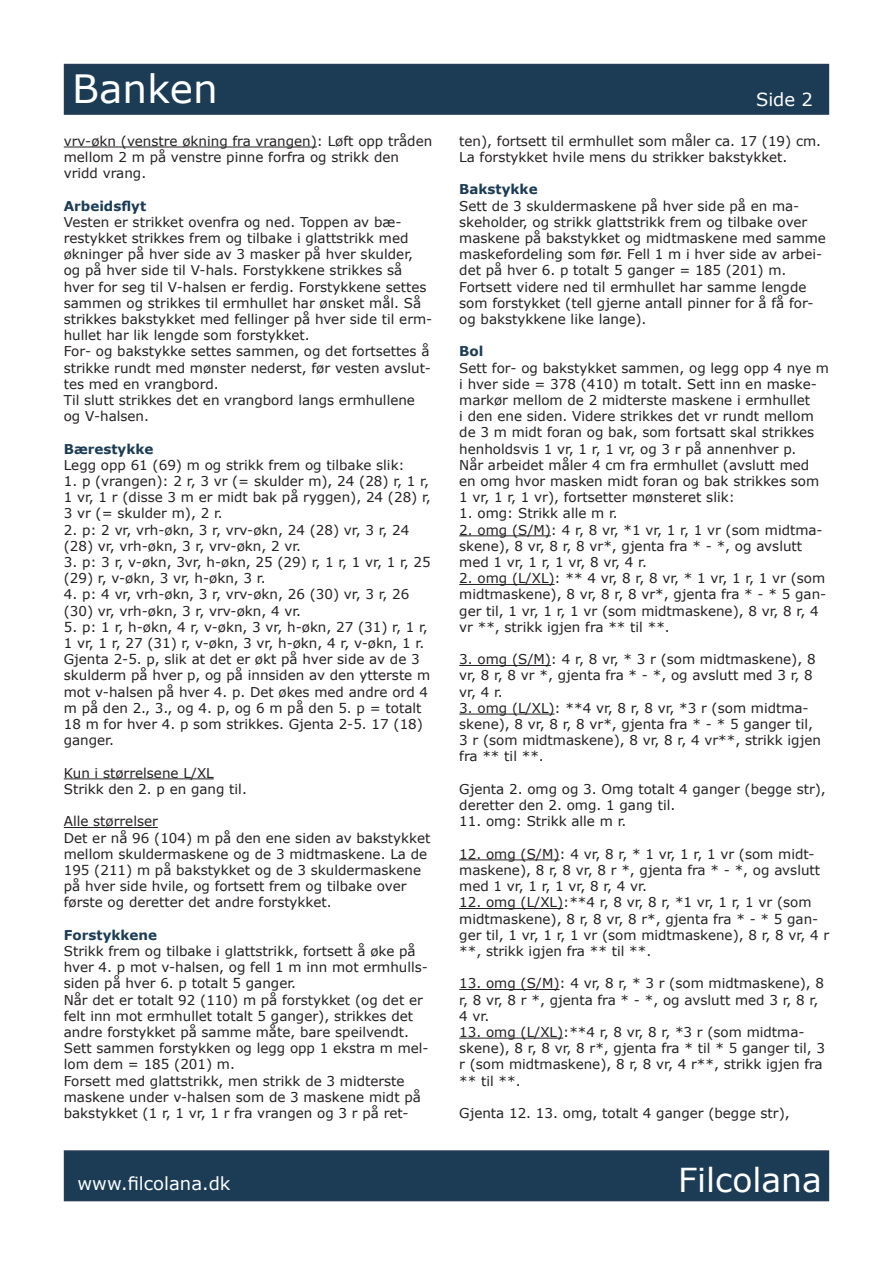
<style>
.page{position:relative;width:893px;height:1263px;background:#fff}
.page>*{position:absolute;margin:0;border:0;box-sizing:border-box;transform-origin:0 0}
.t1{font:39px "Verdana";color:#fff}
.t2{font:33px "Verdana";color:#fff}
.t3{font:18px "Verdana";color:#fff}
.krop{font:13.5px/16.2px "Verdana";color:#231f20}
.krop-2{font:700 13.5px "Verdana";color:#1b3c54}
</style>
<div class="page">
<div style="left:64px;top:64px;width:765px;height:51px;background:#1b3c54;border:2px solid #243c54"></div>
<div style="left:64px;top:1150px;width:765px;height:51px;background:#1b3c54;border:2px solid #243c54"></div>
<hr style="left:64px;top:147px;width:253px;height:1px;background:#231f20">
<hr style="left:64px;top:778px;width:150px;height:1px;background:#231f20">
<hr style="left:64px;top:827px;width:94px;height:1px;background:#231f20">
<hr style="left:459px;top:535px;width:92px;height:1px;background:#231f20">
<hr style="left:459px;top:584px;width:96px;height:1px;background:#231f20">
<hr style="left:459px;top:665px;width:92px;height:1px;background:#231f20">
<hr style="left:459px;top:714px;width:96px;height:1px;background:#231f20">
<hr style="left:459px;top:859px;width:101px;height:1px;background:#231f20">
<hr style="left:459px;top:908px;width:104px;height:1px;background:#231f20">
<hr style="left:459px;top:989px;width:101px;height:1px;background:#231f20">
<hr style="left:459px;top:1038px;width:104px;height:1px;background:#231f20">
<h1 class="t1" style="left:72px;top:62px;width:147px">Banken</h1>
<p class="krop" style="left:64px;top:133px;width:370px">vrv-økn (venstre økning fra vrangen): Løft opp tråden mellom 2 m på venstre pinne forfra og strikk den vridd vrang.</p>
<p class="krop-2" style="left:64px;top:196px;width:84px">Arbeidsflyt</p>
<p class="krop" style="left:64px;top:214px;width:370px">Vesten er strikket ovenfra og ned. Toppen av bæ&shy;restykket strikkes frem og tilbake i glattstrikk med økninger på hver side av 3 masker på hver skulder, og på hver side til V-hals. Forstykkene strikkes så hver for seg til V-halsen er ferdig. Forstykkene settes sammen og strikkes til ermhullet har ønsket mål. Så strikkes bakstykket med fellinger på hver side til erm&shy;hullet har lik lengde som forstykket.</p>
<p class="krop" style="left:64px;top:343px;width:369px;text-align:justify">For- og bakstykke settes sammen, og det fortsettes å strikke rundt med mønster nederst, før vesten avslut&shy;tes med en vrangbord.</p>
<p class="krop" style="left:64px;top:392px;width:353px">Til slutt strikkes det en vrangbord langs ermhullene og V-halsen.</p>
<p class="krop-2" style="left:64px;top:439px;width:91px">Bærestykke</p>
<p class="krop" style="left:64px;top:457px;width:342px">Legg opp 61 (69) m og strikk frem og tilbake slik:</p>
<p class="krop" style="left:64px;top:473px;width:369px">1. p (vrangen): 2 r, 3 vr (= skulder m), 24 (28) r, 1 r,<br>1 vr, 1 r (disse 3 m er midt bak på ryggen), 24 (28) r,<br>3 vr (= skulder m), 2 r.</p>
<p class="krop" style="left:64px;top:521px;width:347px">2. p: 2 vr, vrh-økn, 3 r, vrv-økn, 24 (28) vr, 3 r, 24 (28) vr, vrh-økn, 3 r, vrv-økn, 2 vr.</p>
<p class="krop" style="left:64px;top:554px;width:369px">3. p: 3 r, v-økn, 3vr, h-økn, 25 (29) r, 1 r, 1 vr, 1 r, 25 (29) r, v-økn, 3 vr, h-økn, 3 r.</p>
<p class="krop" style="left:64px;top:586px;width:347px">4. p: 4 vr, vrh-økn, 3 r, vrv-økn, 26 (30) vr, 3 r, 26 (30) vr, vrh-økn, 3 r, vrv-økn, 4 vr.</p>
<p class="krop" style="left:64px;top:619px;width:366px">5. p: 1 r, h-økn, 4 r, v-økn, 3 vr, h-økn, 27 (31) r, 1 r,<br>1 vr, 1 r, 27 (31) r, v-økn, 3 vr, h-økn, 4 r, v-økn, 1 r.</p>
<p class="krop" style="left:64px;top:651px;width:368px">Gjenta 2-5. p, slik at det er økt på hver side av de 3 skulderm på hver p, og på innsiden av den ytterste m mot v-halsen på hver 4. p. Det økes med andre ord 4 m på den 2., 3., og 4. p, og 6 m på den 5. p = totalt 18 m for hver 4. p som strikkes. Gjenta 2-5. 17 (18) ganger.</p>
<p class="krop" style="left:64px;top:764px;width:151px">Kun i størrelsene L/XL</p>
<p class="krop" style="left:64px;top:781px;width:185px">Strikk den 2. p en gang til.</p>
<p class="krop" style="left:64px;top:813px;width:96px">Alle størrelser</p>
<p class="krop" style="left:64px;top:829px;width:368px">Det er nå 96 (104) m på den ene siden av bakstykket mellom skuldermaskene og de 3 midtmaskene. La de 195 (211) m på bakstykket og de 3 skuldermaskene på hver side hvile, og fortsett frem og tilbake over første og deretter det andre forstykket.</p>
<p class="krop-2" style="left:64px;top:925px;width:95px">Forstykkene</p>
<p class="krop" style="left:64px;top:943px;width:366px">Strikk frem og tilbake i glattstrikk, fortsett å øke på hver 4. p mot v-halsen, og fell 1 m inn mot ermhulls&shy;siden på hver 6. p totalt 5 ganger.</p>
<p class="krop" style="left:64px;top:991px;width:361px">Når det er totalt 92 (110) m på forstykket (og det er felt inn mot ermhullet totalt 5 ganger), strikkes det andre forstykket på samme måte, bare speilvendt.</p>
<p class="krop" style="left:64px;top:1040px;width:366px">Sett sammen forstykken og legg opp 1 ekstra m mel&shy;lom dem = 185 (201) m.</p>
<p class="krop" style="left:64px;top:1072px;width:359px">Forsett med glattstrikk, men strikk de 3 midterste maskene under v-halsen som de 3 maskene midt på bakstykket (1 r, 1 vr, 1 r fra vrangen og 3 r på ret-</p>
<h3 class="t3" style="left:756px;top:87px;width:58px">Side 2</h3>
<p class="krop" style="left:459px;top:133px;width:363px">ten), fortsett til ermhullet som måler ca. 17 (19) cm.</p>
<p class="krop" style="left:459px;top:149px;width:330px">La forstykket hvile mens du strikker bakstykket.</p>
<p class="krop-2" style="left:459px;top:180px;width:80px">Bakstykke</p>
<p class="krop" style="left:459px;top:197px;width:368px">Sett de 3 skuldermaskene på hver side på en ma&shy;skeholder, og strikk glattstrikk frem og tilbake over maskene på bakstykket og midtmaskene med samme maskefordeling som før. Fell 1 m i hver side av arbei&shy;det på hver 6. p totalt 5 ganger = 185 (201) m.</p>
<p class="krop" style="left:459px;top:278px;width:356px">Fortsett videre ned til ermhullet har samme lengde som forstykket (tell gjerne antall pinner for å få for&shy;og bakstykkene like lange).</p>
<p class="krop-2" style="left:459px;top:342px;width:26px">Bol</p>
<p class="krop" style="left:459px;top:359px;width:371px">Sett for- og bakstykket sammen, og legg opp 4 nye m i hver side = 378 (410) m totalt. Sett inn en maske&shy;markør mellom de 2 midterste maskene i ermhullet<br>i den ene siden. Videre strikkes det vr rundt mellom de 3 m midt foran og bak, som fortsatt skal strikkes henholdsvis 1 vr, 1 r, 1 vr, og 3 r på annenhver p.</p>
<p class="krop" style="left:459px;top:457px;width:361px">Når arbeidet måler 4 cm fra ermhullet (avslutt med en omg hvor masken midt foran og bak strikkes som<br>1 vr, 1 r, 1 vr), fortsetter mønsteret slik:</p>
<p class="krop" style="left:459px;top:505px;width:160px">1. omg: Strikk alle m r.</p>
<p class="krop" style="left:459px;top:521px;width:365px">2. omg (S/M): 4 r, 8 vr, *1 vr, 1 r, 1 vr (som midtma&shy;skene), 8 vr, 8 r, 8 vr*, gjenta fra * - *, og avslutt med 1 vr, 1 r, 1 vr, 8 vr, 4 r.</p>
<p class="krop" style="left:459px;top:570px;width:369px">2. omg (L/XL): ** 4 vr, 8 r, 8 vr, * 1 vr, 1 r, 1 vr (som midtmaskene), 8 vr, 8 r, 8 vr*, gjenta fra * - * 5 gan&shy;ger til, 1 vr, 1 r, 1 vr (som midtmaskene), 8 vr, 8 r, 4 vr **, strikk igjen fra ** til **.</p>
<p class="krop" style="left:459px;top:651px;width:358px">3. omg (S/M): 4 r, 8 vr, * 3 r (som midtmaskene), 8 vr, 8 r, 8 vr *, gjenta fra * - *, og avslutt med 3 r, 8 vr, 4 r.</p>
<p class="krop" style="left:459px;top:700px;width:363px">3. omg (L/XL): **4 vr, 8 r, 8 vr, *3 r (som midtma&shy;skene), 8 vr, 8 r, 8 vr*, gjenta fra * - * 5 ganger til, 3 r (som midtmaskene), 8 vr, 8 r, 4 vr**, strikk igjen fra ** til **.</p>
<p class="krop" style="left:459px;top:781px;width:368px">Gjenta 2. omg og 3. Omg totalt 4 ganger (begge str), deretter den 2. omg. 1 gang til.</p>
<p class="krop" style="left:459px;top:813px;width:169px">11. omg: Strikk alle m r.</p>
<p class="krop" style="left:459px;top:845px;width:362px">12. omg (S/M): 4 vr, 8 r, * 1 vr, 1 r, 1 vr (som midt&shy;maskene), 8 r, 8 vr, 8 r *, gjenta fra * - *, og avslutt med 1 vr, 1 r, 1 vr, 8 r, 4 vr.</p>
<p class="krop" style="left:459px;top:894px;width:371px">12. omg (L/XL):**4 r, 8 vr, 8 r, *1 vr, 1 r, 1 vr (som midtmaskene), 8 r, 8 vr, 8 r*, gjenta fra * - * 5 gan&shy;ger til, 1 vr, 1 r, 1 vr (som midtmaskene), 8 r, 8 vr, 4 r **, strikk igjen fra ** til **.</p>
<p class="krop" style="left:459px;top:975px;width:366px">13. omg (S/M): 4 vr, 8 r, * 3 r (som midtmaskene), 8 r, 8 vr, 8 r *, gjenta fra * - *, og avslutt med 3 r, 8 r,<br>4 vr.</p>
<p class="krop" style="left:459px;top:1024px;width:367px">13. omg (L/XL):**4 r, 8 vr, 8 r, *3 r (som midtma&shy;skene), 8 r, 8 vr, 8 r*, gjenta fra * til * 5 ganger til, 3 r (som midtmaskene), 8 r, 8 vr, 4 r**, strikk igjen fra ** til **.</p>
<p class="krop" style="left:459px;top:1105px;width:332px">Gjenta 12. 13. omg, totalt 4 ganger (begge str),</p>
<h3 class="t3" style="left:78px;top:1171px;width:154px">www.filcolana.dk</h3>
<h2 class="t2" style="left:678px;top:1157px;width:145px">Filcolana</h2>
</div>
